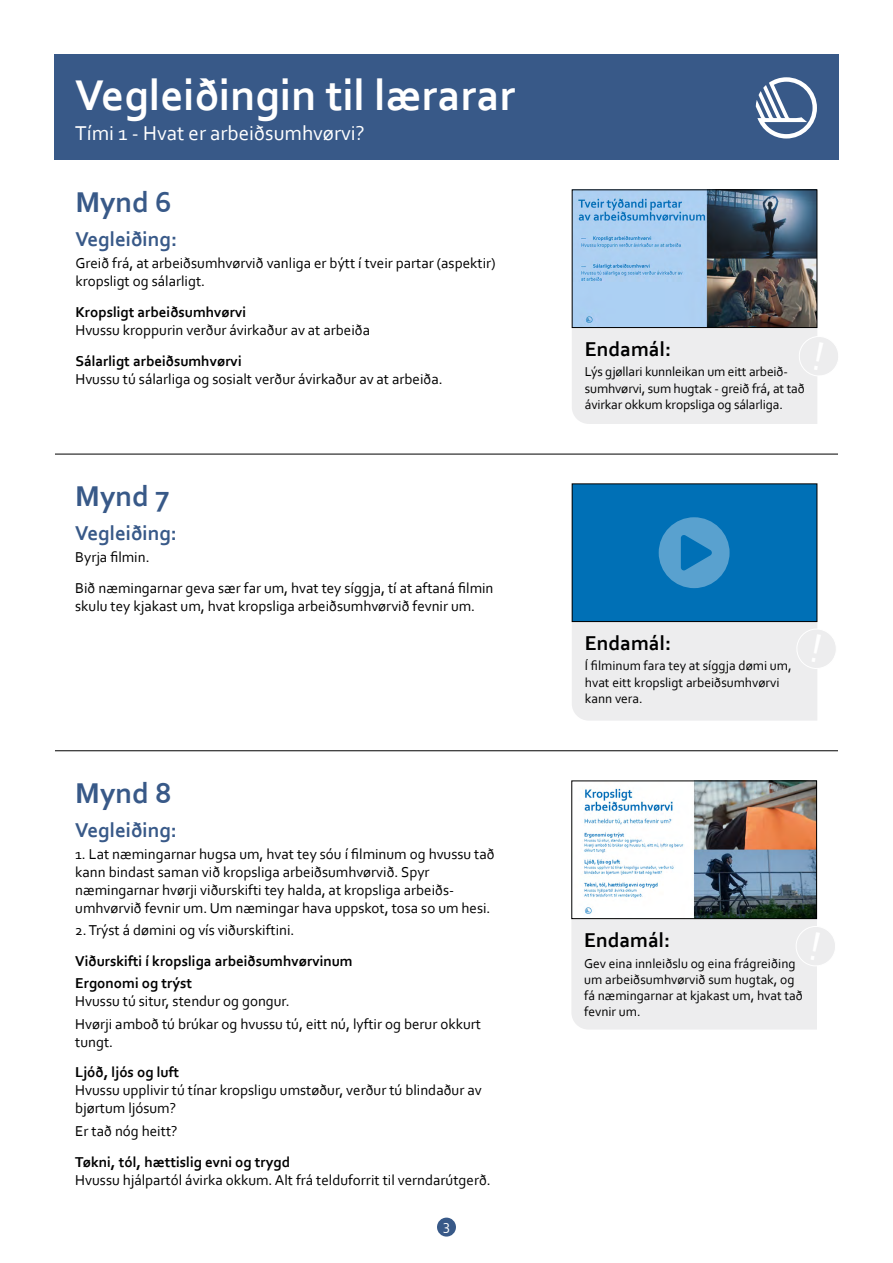
<style>
.page{position:relative;width:893px;height:1263px;background:#fff}
.page>*{position:absolute;margin:0;border:0;box-sizing:border-box;transform-origin:0 0}
.Lärarhandledning_H1{font:700 45px "Corbel";color:#fff}
.Bild_Rubrik_H2{font:700 30px "Corbel";color:#385988}
.Instruktion_Rubrik_H{font:700 21px "Corbel";color:#385988}
.Lektion_Rubrik_H1{font:21px "Corbel";color:#fff}
.Syfte_Rubrik_H4{font:700 21px "Corbel";color:#000}
.Brödtext_P{font:15px/18px "Corbel";color:#000}
.Brödtext_P-2{font:700 15px "Corbel";color:#000}
.t1{font:15px "Corbel";color:#fff}
.Syfte_Brödtext_P{font:13.5px/16.2px "Corbel";color:#000}
.s1{font-weight:700}
</style>
<div class="page">
<hr style="left:55px;top:750px;width:783px;height:1px;background:#000">
<svg style="left:572px;top:621px;width:264px;height:100px;background:#eee"></svg>
<div style="left:571px;top:919px;width:264px;height:110px;background:#ededee"></div>
<img style="left:584px;top:782px;width:231px;height:135px">
<div style="left:571px;top:780px;width:246px;height:139px;border:1px solid #000"></div>
<div style="left:572px;top:484px;width:245px;height:137px;background:#0070b6"></div>
<div style="left:572px;top:483px;width:245px;height:139px;border:1px solid #000"></div>
<hr style="left:55px;top:454px;width:783px;height:1px;background:#000">
<img style="left:574px;top:191px;width:241px;height:135px">
<div style="left:572px;top:189px;width:245px;height:139px;border:1px solid #000"></div>
<div style="left:572px;top:328px;width:266px;height:96px;background:#ededee"></div>
<svg style="left:659px;top:517px;width:71px;height:71px"></svg>
<div style="left:437px;top:1217px;width:19px;height:19px;background:#385988;border-radius:50%"></div>
<div style="left:54px;top:54px;width:785px;height:106px;background:#385988"></div>
<svg style="left:756px;top:77px;width:61px;height:62px"></svg>
<h1 class="Lärarhandledning_H1" style="left:75px;top:67px;width:442px">Vegleiðingin til lærarar</h1>
<h1 class="Lektion_Rubrik_H1" style="left:75px;top:120px;width:291px">Tími 1 - Hvat er arbeiðsumhvørvi?</h1>
<h2 class="Bild_Rubrik_H2" style="left:75px;top:184px;width:98px">Mynd 6</h2>
<h3 class="Instruktion_Rubrik_H" style="left:75px;top:226px;width:103px">Vegleiðing:</h3>
<p class="Brödtext_P" style="left:75px;top:254px;width:422px">Greið frá, at arbeiðsumhvørvið vanliga er býtt í tveir partar (aspektir) kropsligt og sálarligt.</p>
<p class="Brödtext_P" style="left:75px;top:302px;width:296px"><span class="s1">Kropsligt arbeiðsumhvørvi<br></span>Hvussu kroppurin verður ávirkaður av at arbeiða</p>
<p class="Brödtext_P" style="left:75px;top:351px;width:369px"><span class="s1">Sálarligt arbeiðsumhvørvi<br></span>Hvussu tú sálarliga og sosialt verður ávirkaður av at arbeiða.</p>
<h2 class="Bild_Rubrik_H2" style="left:75px;top:478px;width:96px">Mynd 7</h2>
<h3 class="Instruktion_Rubrik_H" style="left:75px;top:520px;width:103px">Vegleiðing:</h3>
<p class="Brödtext_P" style="left:75px;top:548px;width:76px">Byrja filmin.</p>
<p class="Brödtext_P" style="left:75px;top:578px;width:420px">Bið næmingarnar geva sær far um, hvat tey síggja, tí at aftaná filmin skulu tey kjakast um, hvat kropsliga arbeiðsumhvørvið fevnir um.</p>
<h2 class="Bild_Rubrik_H2" style="left:75px;top:775px;width:98px">Mynd 8</h2>
<h3 class="Instruktion_Rubrik_H" style="left:75px;top:817px;width:103px">Vegleiðing:</h3>
<p class="Brödtext_P" style="left:75px;top:845px;width:421px">1. Lat næmingarnar hugsa um, hvat tey sóu í filminum og hvussu tað kann bindast saman við kropsliga arbeiðsumhvørvið. Spyr næmingarnar hvørji viðurskifti tey halda, at kropsliga arbeiðs&shy;umhvørvið fevnir um. Um næmingar hava uppskot, tosa so um hesi.</p>
<p class="Brödtext_P" style="left:75px;top:921px;width:221px">2. Trýst á dømini og vís viðurskiftini.</p>
<p class="Brödtext_P-2" style="left:75px;top:952px;width:279px">Viðurskifti í kropsliga arbeiðsumhvørvinum</p>
<p class="Brödtext_P" style="left:75px;top:974px;width:216px"><span class="s1">Ergonomi og trýst<br></span>Hvussu tú situr, stendur og gongur.</p>
<p class="Brödtext_P" style="left:75px;top:1014px;width:407px">Hvørji amboð tú brúkar og hvussu tú, eitt nú, lyftir og berur okkurt tungt.</p>
<p class="Brödtext_P" style="left:75px;top:1063px;width:408px"><span class="s1">Ljóð, ljós og luft<br></span>Hvussu upplivir tú tínar kropsligu umstøður, verður tú blindaður av bjørtum ljósum?</p>
<p class="Brödtext_P" style="left:75px;top:1121px;width:104px">Er tað nóg heitt?</p>
<p class="Brödtext_P" style="left:75px;top:1152px;width:417px"><span class="s1">Tøkni, tól, hættislig evni og trygd<br></span>Hvussu hjálpartól ávirka okkum. Alt frá telduforrit til verndarútgerð.</p>
<p class="t1" style="left:443px;top:1215px;width:8px">3</p>
<h4 class="Syfte_Rubrik_H4" style="left:585px;top:336px;width:88px">Endamál:</h4>
<p class="Syfte_Brödtext_P" style="left:585px;top:363px;width:221px">Lýs gjøllari kunnleikan um eitt arbeið&shy;sumhvørvi, sum hugtak - greið frá, at tað ávirkar okkum kropsliga og sálarliga.</p>
<h4 class="Syfte_Rubrik_H4" style="left:585px;top:630px;width:88px">Endamál:</h4>
<p class="Syfte_Brödtext_P" style="left:585px;top:657px;width:208px">Í filminum fara tey at síggja dømi um, hvat eitt kropsligt arbeiðsumhvørvi kann vera.</p>
<h4 class="Syfte_Rubrik_H4" style="left:584px;top:927px;width:88px">Endamál:</h4>
<p class="Syfte_Brödtext_P" style="left:584px;top:955px;width:220px">Gev eina innleiðslu og eina frágreiðing um arbeiðsumhvørvið sum hugtak, og fá næmingarnar at kjakast um, hvat tað fevnir um.</p>
</div>
